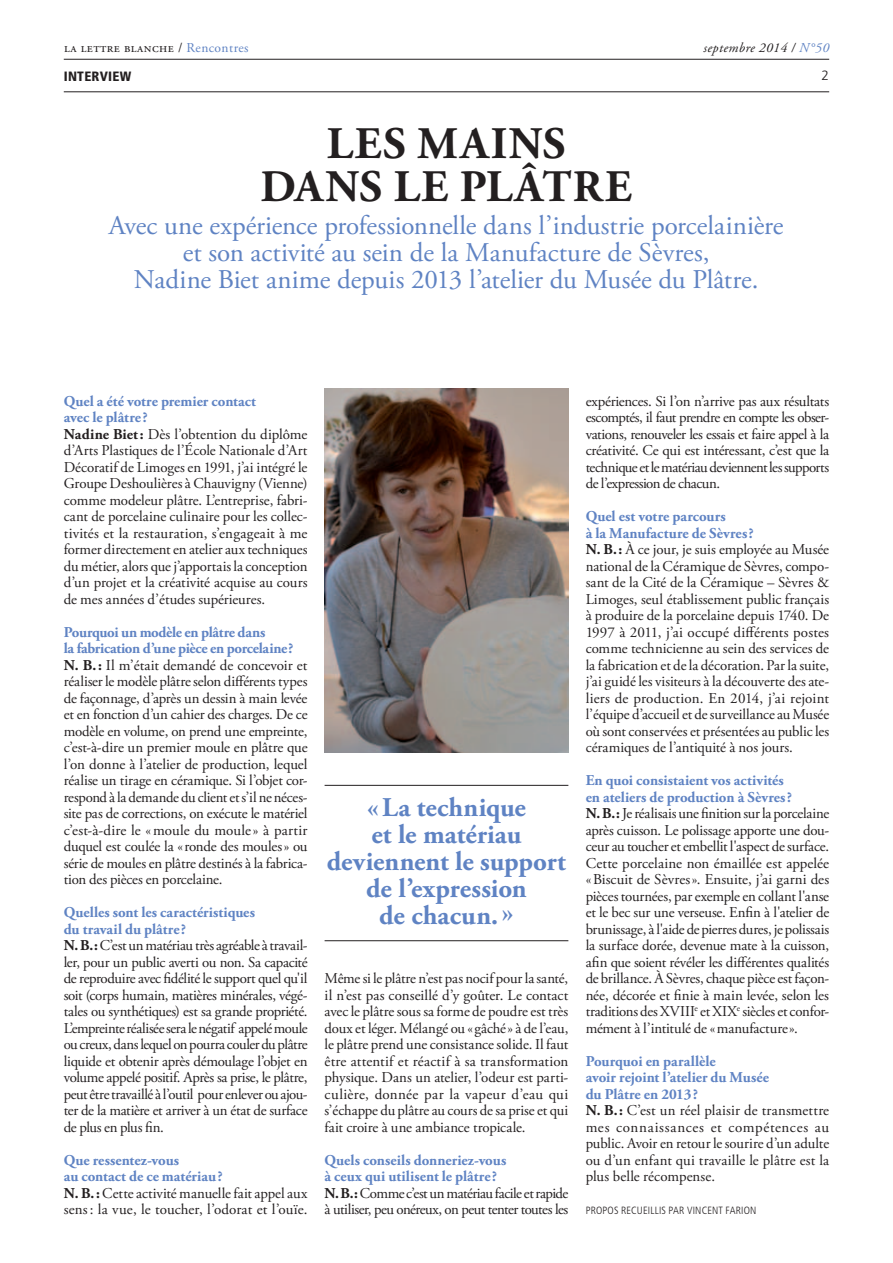
<style>
.page{position:relative;width:893px;height:1263px;background:#fff}
.page>*{position:absolute;margin:0;border:0;box-sizing:border-box;transform-origin:0 0}
.t1{font:700 45px/43.5px "Adobe Garamond Pro";letter-spacing:.035em;color:#231f20;text-align:center}
.t2{font:27px/27px "Adobe Garamond Pro";letter-spacing:-.01em;color:#5f83c3;text-align:center}
.t3{font:700 27px/27px "Adobe Garamond Pro";color:#5f83c3;text-align:center}
.t4{font:15px/16.5px "Adobe Garamond Pro";letter-spacing:-.01em;color:#231f20}
.t5{font:13.5px "Adobe Garamond Pro";letter-spacing:.03em;color:#231f20}
.t6{font:italic 13.5px "Adobe Garamond Pro";letter-spacing:.03em;color:#231f20}
.t7{font:900 condensed 13.5px "Frutiger";letter-spacing:.02em;color:#231f20}
.t8{font:300 13.5px "Frutiger";color:#231f20}
.t9{font:300 condensed 10.5px "Frutiger";letter-spacing:.015em;color:#231f20}
.s1{color:#5f83c3}
.s2{font-weight:700;color:#5f83c3}
.s3{font-weight:700}
</style>
<div class="page">
<hr style="left:64px;top:59px;width:765px;height:1px;background:#231f20">
<hr style="left:64px;top:92px;width:765px;height:1px;background:#231f20">
<img style="left:325px;top:389px;width:243px;height:363px">
<hr style="left:325px;top:940px;width:243px;height:1px;background:#231f20">
<hr style="left:325px;top:785px;width:243px;height:1px;background:#231f20">
<p class="t5" style="left:64px;top:40px;width:186px">la lettre blanche / <span class="s1">Rencontres</span></p>
<p class="t7" style="left:64px;top:68px;width:69px">INTERVIEW</p>
<p class="t6" style="left:704px;top:40px;width:127px">septembre 2014 / <span class="s1">n°50</span></p>
<p class="t8" style="left:821px;top:68px;width:9px">2</p>
<h1 class="t1" style="left:260px;top:122px;width:373px">LES MAINS<br>DANS LE PLÂTRE</h1>
<h2 class="t2" style="left:109px;top:213px;width:676px">Avec une expérience professionnelle dans l’industrie porcelainière et son activité au sein de la Manufacture de Sèvres,<br>Nadine Biet anime depuis 2013 l’atelier du Musée du Plâtre.</h2>
<p class="t4" style="left:64px;top:393px;width:245px"><span class="s2">Quel a été votre premier contact<br>avec le plâtre ?<br></span><span class="s3">Nadine Biet:</span> Dès l’obtention du diplôme d’Arts Plastiques de l’École Nationale d’Art Décoratif de Limoges en 1991, j’ai intégré le Groupe Deshoulières à Chauvigny (Vienne) comme modeleur plâtre. L’entreprise, fabri&shy;cant de porcelaine culinaire pour les collec&shy;tivités et la restauration, s’engageait à me former directement en atelier aux techniques du métier, alors que j’apportais la conception d’un projet et la créativité acquise au cours de mes années d’études supérieures.</p>
<p class="t4" style="left:64px;top:624px;width:245px"><span class="s2">Pourquoi un modèle en plâtre dans<br>la fabrication d’une pièce en porcelaine?<br></span><span class="s3">N. B.:</span> Il m’était demandé de concevoir et réaliser le modèle plâtre selon différents types de façonnage, d’après un dessin à main levée et en fonction d’un cahier des charges. De ce modèle en volume, on prend une empreinte, c’est-à-dire un premier moule en plâtre que l’on donne à l’atelier de production, lequel réalise un tirage en céramique. Si l’objet cor&shy;respond à la demande du client et s’il ne néces&shy;site pas de corrections, on exécute le matériel c’est-à-dire le «moule du moule» à partir duquel est coulée la «ronde des moules» ou série de moules en plâtre destinés à la fabrica&shy;tion des pièces en porcelaine.</p>
<p class="t4" style="left:64px;top:905px;width:245px"><span class="s2">Quelles sont les caractéristiques<br>du travail du plâtre?<br></span><span class="s3">N. B.:</span> C’est un matériau très agréable à travail&shy;ler, pour un public averti ou non. Sa capacité de reproduire avec fidélité le support quel qu'il soit (corps humain, matières minérales, végé&shy;tales ou synthétiques) est sa grande propriété.<br>L’empreinte réalisée sera le négatif appelé moule ou creux, dans lequel on pourra couler du plâtre liquide et obtenir après démoulage l’objet en volume appelé positif. Après sa prise, le plâtre, peut être travaillé à l’outil pour enlever ou ajou&shy;ter de la matière et arriver à un état de surface de plus en plus fin.</p>
<p class="t4" style="left:64px;top:1152px;width:245px"><span class="s2">Que ressentez-vous<br>au contact de ce matériau?<br></span><span class="s3">N. B.:</span> Cette activité manuelle fait appel aux sens: la vue, le toucher, l’odorat et l’ouïe.</p>
<h2 class="t3" style="left:327px;top:794px;width:241px">«La technique<br>et le matériau deviennent le support de l’expression<br>de chacun. »</h2>
<p class="t4" style="left:325px;top:971px;width:245px;text-align:justify">Même si le plâtre n’est pas nocif pour la santé, il n’est pas conseillé d’y goûter. Le contact avec le plâtre sous sa forme de poudre est très doux et léger. Mélangé ou «gâché» à de l’eau, le plâtre prend une consistance solide. Il faut être attentif et réactif à sa transformation physique. Dans un atelier, l’odeur est parti&shy;culière, donnée par la vapeur d’eau qui s’échappe du plâtre au cours de sa prise et qui fait croire à une ambiance tropicale.</p>
<p class="t4" style="left:325px;top:1152px;width:245px"><span class="s2">Quels conseils donneriez-vous<br>à ceux qui utilisent le plâtre?<br></span><span class="s3">N. B.:</span> Comme c’est un matériau facile et rapide à utiliser, peu onéreux, on peut tenter toutes les</p>
<p class="t4" style="left:586px;top:393px;width:245px;text-align:justify">expériences. Si l’on n’arrive pas aux résultats escomptés, il faut prendre en compte les obser&shy;vations, renouveler les essais et faire appel à la créativité. Ce qui est intéressant, c’est que la technique et le matériau deviennent les supports de l’expression de chacun.</p>
<p class="t4" style="left:586px;top:509px;width:245px"><span class="s2">Quel est votre parcours<br>à la Manufacture de Sèvres?<br></span><span class="s3">N. B.:</span> À ce jour, je suis employée au Musée national de la Céramique de Sèvres, compo&shy;sant de la Cité de la Céramique – Sèvres &amp; Limoges, seul établissement public français à produire de la porcelaine depuis 1740. De 1997 à 2011, j’ai occupé différents postes comme technicienne au sein des services de la fabrication et de la décoration. Par la suite, j’ai guidé les visiteurs à la découverte des ate&shy;liers de production. En 2014, j’ai rejoint l’équipe d’accueil et de surveillance au Musée où sont conservées et présentées au public les céramiques de l’antiquité à nos jours.</p>
<p class="t4" style="left:586px;top:773px;width:245px"><span class="s2">En quoi consistaient vos activités<br>en ateliers de production à Sèvres?<br></span><span class="s3">N. B.:</span> Je réalisais une finition sur la porcelaine après cuisson. Le polissage apporte une dou&shy;ceur au toucher et embellit l'aspect de surface.<br>Cette porcelaine non émaillée est appelée «Biscuit de Sèvres». Ensuite, j’ai garni des pièces tournées, par exemple en collant l'anse et le bec sur une verseuse. Enfin à l'atelier de brunissage, à l'aide de pierres dures, je polissais la surface dorée, devenue mate à la cuisson, afin que soient révéler les différentes qualités de brillance. À Sèvres, chaque pièce est façon&shy;née, décorée et finie à main levée, selon les traditions des XVIII<sup>e</sup> et XIX<sup>e</sup> siècles et confor&shy;mément à l’intitulé de «manufacture».</p>
<p class="t4" style="left:586px;top:1053px;width:245px"><span class="s2">Pourquoi en parallèle<br>avoir rejoint l’atelier du Musée<br>du Plâtre en 2013?<br></span><span class="s3">N. B.:</span> C’est un réel plaisir de transmettre mes connaissances et compétences au public. Avoir en retour le sourire d’un adulte ou d’un enfant qui travaille le plâtre est la plus belle récompense.</p>
<p class="t9" style="left:586px;top:1204px;width:172px">PROPOS RECUEILLIS PAR VINCENT FARION</p>
</div>
